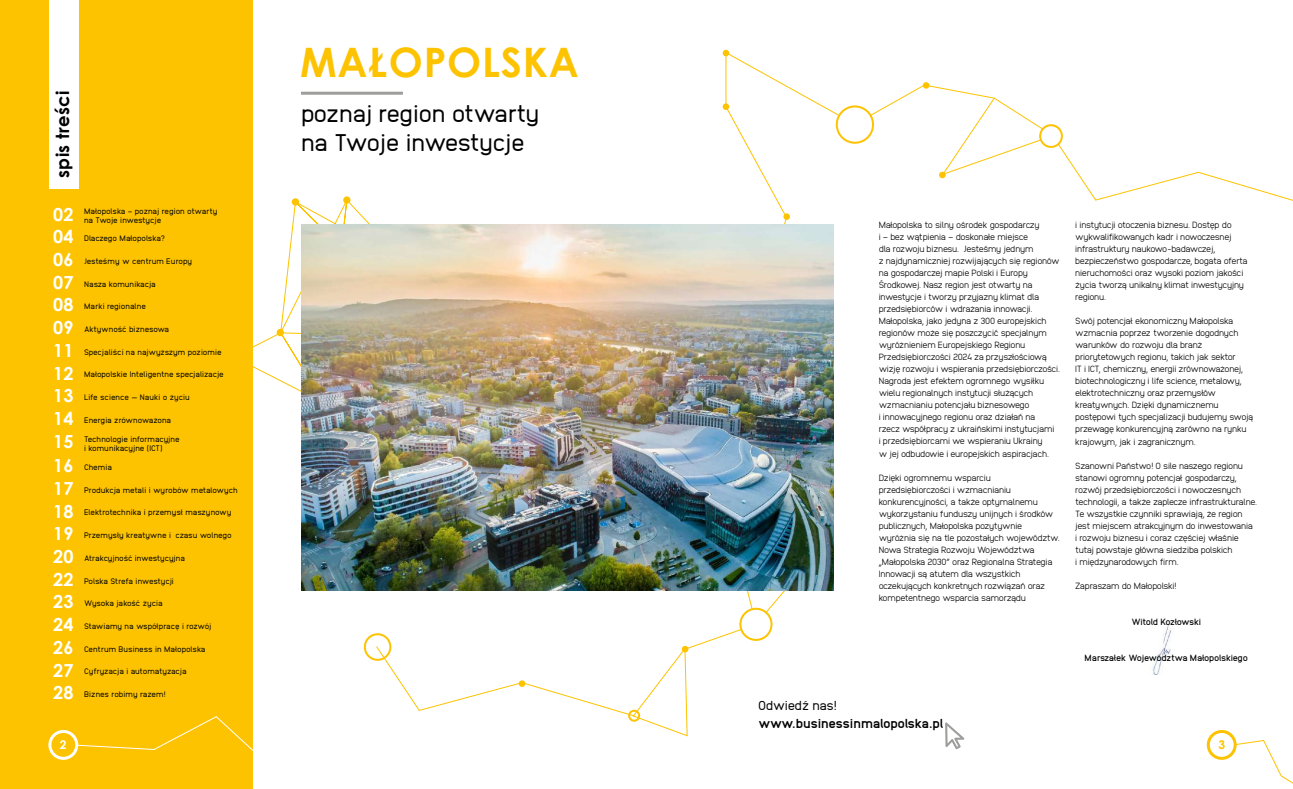
<style>
.page{position:relative;width:1293px;height:789px;background:#fff}
.page>*{position:absolute;margin:0;border:0;box-sizing:border-box;transform-origin:0 0}
.t1{font:700 40.6px "Century Gothic";letter-spacing:.02em;color:#fdc300}
.t2{font:24.1px/28.6px "Anodina";letter-spacing:-.04em;color:#000}
.t3{font:700 18px "Century Gothic";letter-spacing:.02em;color:#fff}
.t4{font:700 18px "Century Gothic";letter-spacing:.02em;color:#000}
.t5{font:800 13px "Anodina";letter-spacing:-.03em;color:#000}
.t6{font:13px "Anodina";letter-spacing:-.03em;color:#000}
.t7{font:700 12px "Century Gothic";color:#fff}
.t8{font:700 12px "Century Gothic";color:#fdc300}
.t9{font:300 9px/12px "Anodina";letter-spacing:-.04em;color:#000}
.t10{font:700 9px "Anodina";letter-spacing:-.03em;color:#000}
.t11{font:700 9px "Anodina";letter-spacing:-.05em;color:#000}
.t12{font:8px/9.6px "Anodina";letter-spacing:-.01em;color:#000}
.t13{font:8px "Anodina";letter-spacing:-.03em;color:#000}
</style>
<div class="page">
<div style="left:0;top:0;width:252px;height:788px;background:#fdc300"></div>
<div style="left:49px;top:0;width:30px;height:189px;background:#fff"></div>
<hr style="left:301px;top:92px;width:102px;height:3px;background:#9d9d9c">
<img style="left:1152px;top:624px;width:19px;height:50px">
<svg style="left:945px;top:722px;width:19px;height:26px"></svg>
<svg style="left:363px;top:633px;width:12px;height:28px"></svg>
<svg style="left:252px;top:194px;width:118px;height:211px"></svg>
<div style="left:276px;top:328px;width:8px;height:8px;background:#fdc300;border-radius:50%"></div>
<div style="left:292px;top:198px;width:7px;height:8px;background:#fdc300;border-radius:50%"></div>
<div style="left:343px;top:196px;width:8px;height:8px;background:#fdc300;border-radius:50%"></div>
<div style="left:922px;top:82px;width:7px;height:7px;background:#fdc300;border-radius:50%"></div>
<svg style="left:375px;top:51px;width:552px;height:685px"></svg>
<svg style="left:738px;top:607px;width:34px;height:34px"></svg>
<svg style="left:835px;top:105px;width:38px;height:40px"></svg>
<svg style="left:925px;top:84px;width:368px;height:122px"></svg>
<img style="left:301px;top:224px;width:532px;height:366px">
<div style="left:48px;top:729px;width:30px;height:30px;border:3px solid #fff;border-radius:50%"></div>
<svg style="left:76px;top:715px;width:177px;height:36px"></svg>
<div style="left:1206px;top:729px;width:30px;height:30px;border:3px solid #fdc300;border-radius:50%"></div>
<svg style="left:1234px;top:739px;width:59px;height:45px"></svg>
<h3 class="t4" style="left:49px;top:178px;width:89px;rotate:-90deg">spis treści</h3>
<h3 class="t3" style="left:53px;top:200px;width:22px">02</h3>
<p class="t12" style="left:84px;top:205px;width:135px">Małopolska – poznaj region otwarty</p>
<p class="t12" style="left:84px;top:215px;width:79px">na Twoje inwestycje</p>
<h3 class="t3" style="left:53px;top:223px;width:22px">04</h3>
<p class="t12" style="left:84px;top:233px;width:82px">Dlaczego Małopolska?</p>
<h3 class="t3" style="left:53px;top:245px;width:22px">06</h3>
<p class="t12" style="left:84px;top:256px;width:110px">Jesteśmy w centrum Europy</p>
<h3 class="t3" style="left:53px;top:268px;width:22px">07</h3>
<p class="t12" style="left:84px;top:278px;width:73px">Nasza komunikacja</p>
<h3 class="t3" style="left:53px;top:291px;width:22px">08</h3>
<p class="t12" style="left:84px;top:301px;width:63px">Marki regionalne</p>
<h3 class="t3" style="left:53px;top:314px;width:22px">09</h3>
<p class="t12" style="left:84px;top:324px;width:87px">Aktywność biznesowa</p>
<h3 class="t3" style="left:53px;top:336px;width:22px">11</h3>
<p class="t12" style="left:84px;top:346px;width:139px">Specjaliści na najwyższym poziomie</p>
<h3 class="t3" style="left:53px;top:359px;width:22px">12</h3>
<p class="t12" style="left:84px;top:369px;width:141px">Małopolskie Inteligentne specjalizacje</p>
<h3 class="t3" style="left:53px;top:382px;width:22px">13</h3>
<p class="t12" style="left:84px;top:392px;width:107px">Life science — Nauki o życiu</p>
<h3 class="t3" style="left:53px;top:404px;width:22px">14</h3>
<p class="t12" style="left:84px;top:414px;width:89px">Energia zrównoważona</p>
<p class="t12" style="left:84px;top:433px;width:97px">Technologie informacyjne i komunikacyjne (ICT)</p>
<h3 class="t3" style="left:53px;top:451px;width:22px">16</h3>
<p class="t12" style="left:84px;top:462px;width:29px">Chemia</p>
<h3 class="t3" style="left:53px;top:474px;width:22px">17</h3>
<p class="t13" style="left:84px;top:484px;width:155px">Produkcja metali i wyrobów metalowych</p>
<h3 class="t3" style="left:53px;top:497px;width:22px">18</h3>
<p class="t12" style="left:84px;top:507px;width:149px">Elektrotechnika i przemysł maszynowy</p>
<h3 class="t3" style="left:53px;top:519px;width:22px">19</h3>
<p class="t12" style="left:84px;top:530px;width:149px">Przemysły kreatywne i czasu wolnego</p>
<h3 class="t3" style="left:53px;top:542px;width:22px">20</h3>
<p class="t12" style="left:84px;top:552px;width:102px">Atrakcyjność inwestycyjna</p>
<h3 class="t3" style="left:53px;top:565px;width:22px">22</h3>
<p class="t13" style="left:84px;top:574px;width:91px">Polska Strefa inwestycji</p>
<h3 class="t3" style="left:53px;top:587px;width:22px">23</h3>
<p class="t12" style="left:84px;top:598px;width:80px">Wysoka jakość życia</p>
<h3 class="t3" style="left:53px;top:610px;width:22px">24</h3>
<p class="t13" style="left:84px;top:620px;width:129px">Stawiamy na współpracę i rozwój</p>
<h3 class="t3" style="left:53px;top:633px;width:22px">26</h3>
<p class="t12" style="left:84px;top:643px;width:123px">Centrum Business in Małopolska</p>
<h3 class="t3" style="left:53px;top:656px;width:22px">27</h3>
<p class="t12" style="left:84px;top:666px;width:104px">Cyfryzacja i automatyzacja</p>
<h3 class="t3" style="left:53px;top:678px;width:22px">28</h3>
<p class="t12" style="left:84px;top:688px;width:83px">Biznes robimy razem!</p>
<h3 class="t3" style="left:53px;top:427px;width:22px">15</h3>
<h1 class="t1" style="left:300px;top:31px;width:280px">MAŁOPOLSKA</h1>
<h2 class="t2" style="left:301px;top:99px;width:240px">poznaj region otwarty na Twoje inwestycje</h2>
<p class="t9" style="left:878px;top:218px;width:183px">Małopolska to silny ośrodek gospodarczy<br>i – bez wątpienia – doskonałe miejsce<br>dla rozwoju biznesu. Jesteśmy jednym<br>z najdynamiczniej rozwijających się regionów na gospodarczej mapie Polski i Europy Środkowej. Nasz region jest otwarty na inwestycje i tworzy przyjazny klimat dla przedsiębiorców i wdrażania innowacji.<br>Małopolska, jako jedyna z 300 europejskich regionów może się poszczycić specjalnym wyróżnieniem Europejskiego Regionu Przedsiębiorczości 2024 za przyszłościową wizję rozwoju i wspierania przedsiębiorczości.<br>Nagroda jest efektem ogromnego wysiłku wielu regionalnych instytucji służących wzmacnianiu potencjału biznesowego<br>i innowacyjnego regionu oraz działań na<br>rzecz współpracy z ukraińskimi instytucjami<br>i przedsiębiorcami we wspieraniu Ukrainy<br>w jej odbudowie i europejskich aspiracjach.</p>
<p class="t9" style="left:878px;top:470px;width:182px">Dzięki ogromnemu wsparciu przedsiębiorczości i wzmacnianiu konkurencyjności, a także optymalnemu wykorzystaniu funduszy unijnych i środków publicznych, Małopolska pozytywnie wyróżnia się na tle pozostałych województw.<br>Nowa Strategia Rozwoju Województwa „Małopolska 2030” oraz Regionalna Strategia Innowacji są atutem dla wszystkich oczekujących konkretnych rozwiązań oraz kompetentnego wsparcia samorządu</p>
<h3 class="t6" style="left:758px;top:695px;width:80px">Odwiedź nas!</h3>
<h3 class="t5" style="left:758px;top:713px;width:187px">www.businessinmalopolska.pl</h3>
<p class="t9" style="left:1075px;top:218px;width:174px">i instytucji otoczenia biznesu. Dostęp do wykwalifikowanych kadr i nowoczesnej infrastruktury naukowo-badawczej, bezpieczeństwo gospodarcze, bogata oferta nieruchomości oraz wysoki poziom jakości życia tworzą unikalny klimat inwestycyjny regionu.</p>
<p class="t9" style="left:1075px;top:314px;width:180px">Swój potencjał ekonomiczny Małopolska wzmacnia poprzez tworzenie dogodnych warunków do rozwoju dla branż priorytetowych regionu, takich jak sektor<br>IT i ICT, chemiczny, energii zrównoważonej, biotechnologiczny i life science, metalowy, elektrotechniczny oraz przemysłów kreatywnych. Dzięki dynamicznemu postępowi tych specjalizacji budujemy swoją przewagę konkurencyjną zarówno na rynku krajowym, jak i zagranicznym.</p>
<p class="t9" style="left:1075px;top:458px;width:183px">Szanowni Państwo! O sile naszego regionu stanowi ogromny potencjał gospodarczy, rozwój przedsiębiorczości i nowoczesnych technologii, a także zaplecze infrastrukturalne.<br>Te wszystkie czynniki sprawiają, że region jest miejscem atrakcyjnym do inwestowania i rozwoju biznesu i coraz częściej właśnie tutaj powstaje główna siedziba polskich<br>i międzynarodowych firm.</p>
<p class="t9" style="left:1075px;top:578px;width:103px">Zapraszam do Małopolski!</p>
<p class="t11" style="left:1131px;top:614px;width:71px">Witold Kozłowski</p>
<p class="t10" style="left:1084px;top:650px;width:165px">Marszałek Województwa Małopolskiego</p>
<h3 class="t7" style="left:60px;top:735px;width:8px">2</h3>
<h3 class="t8" style="left:1218px;top:735px;width:8px">3</h3>
</div>
